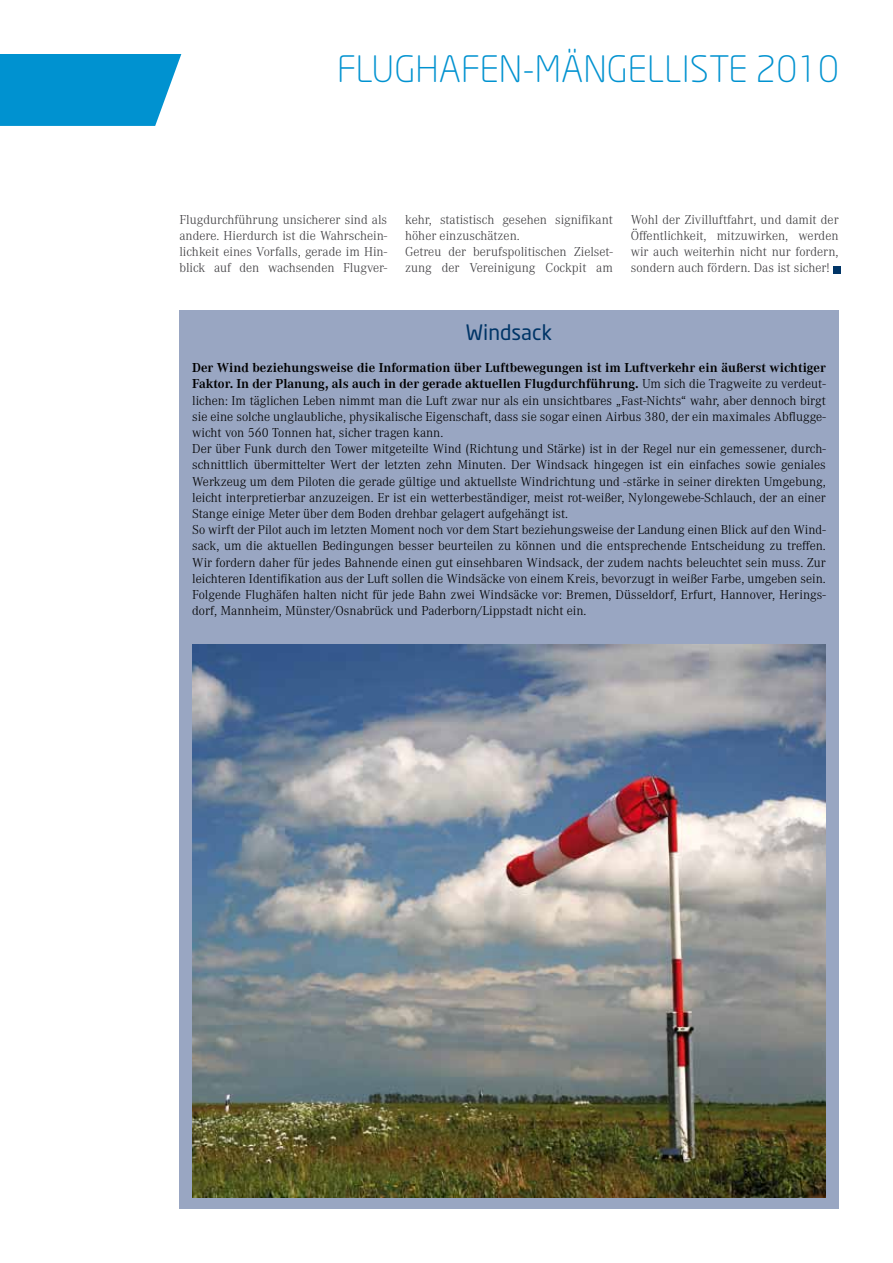
<style>
.page{position:relative;width:893px;height:1263px;background:#fff}
.page>*{position:absolute;margin:0;border:0;box-sizing:border-box;transform-origin:0 0}
.t1{font:300 36px "Neo Sans";color:#0092d0}
.t2{font:21px "Neo Sans";color:#003567}
.t3{font:300 13.5px/16.2px "Corporate A";color:#000}
.t4{font:300 13.5px/16.2px "Corporate A";color:#3e3d40;text-align:justify}
.s1{font-weight:700}
</style>
<div class="page">
<div style="left:179px;top:311px;width:659px;height:898px;background:#99a6c2"></div>
<img style="left:192px;top:644px;width:634px;height:553px">
<div style="left:833px;top:266px;width:8px;height:7px;background:#003567"></div>
<svg style="left:0;top:54px;width:181px;height:72px;background:#1299d3"></svg>
<h1 class="t1" style="left:337px;top:48px;width:503px">FLUGHAFEN-MÄNGELLISTE 2010</h1>
<p class="t4" style="left:179px;top:212px;width:209px">Flugdurchführung unsicherer sind als andere. Hierdurch ist die Wahrschein&shy;lichkeit eines Vorfalls, gerade im Hin&shy;blick auf den wachsenden Flugver-</p>
<p class="t4" style="left:405px;top:212px;width:209px;text-align:left">kehr, statistisch gesehen signifikant höher einzuschätzen.<br>Getreu der berufspolitischen Zielset&shy;zung der Vereinigung Cockpit am</p>
<p class="t4" style="left:631px;top:212px;width:209px">Wohl der Zivilluftfahrt, und damit der Öffentlichkeit, mitzuwirken, werden wir auch weiterhin nicht nur fordern, sondern auch fördern. Das ist sicher!</p>
<h2 class="t2" style="left:466px;top:319px;width:88px">Windsack</h2>
<p class="t3" style="left:192px;top:360px;width:635px"><span class="s1">Der Wind beziehungsweise die Information über Luftbewegungen ist im Luftverkehr ein äußerst wichtiger Faktor. In der Planung, als auch in der gerade aktuellen Flugdurchführung.</span> Um sich die Tragweite zu verdeut&shy;lichen: Im täglichen Leben nimmt man die Luft zwar nur als ein unsichtbares „Fast-Nichts“ wahr, aber dennoch birgt sie eine solche unglaubliche, physikalische Eigenschaft, dass sie sogar einen Airbus 380, der ein maximales Abflugge&shy;wicht von 560 Tonnen hat, sicher tragen kann.<br>Der über Funk durch den Tower mitgeteilte Wind (Richtung und Stärke) ist in der Regel nur ein gemessener, durch&shy;schnittlich übermittelter Wert der letzten zehn Minuten. Der Windsack hingegen ist ein einfaches sowie geniales Werkzeug um dem Piloten die gerade gültige und aktuellste Windrichtung und -stärke in seiner direkten Umgebung, leicht interpretierbar anzuzeigen. Er ist ein wetterbeständiger, meist rot-weißer, Nylongewebe-Schlauch, der an einer Stange einige Meter über dem Boden drehbar gelagert aufgehängt ist.<br>So wirft der Pilot auch im letzten Moment noch vor dem Start beziehungsweise der Landung einen Blick auf den Wind&shy;sack, um die aktuellen Bedingungen besser beurteilen zu können und die entsprechende Entscheidung zu treffen.<br>Wir fordern daher für jedes Bahnende einen gut einsehbaren Windsack, der zudem nachts beleuchtet sein muss. Zur leichteren Identifikation aus der Luft sollen die Windsäcke von einem Kreis, bevorzugt in weißer Farbe, umgeben sein.<br>Folgende Flughäfen halten nicht für jede Bahn zwei Windsäcke vor: Bremen, Düsseldorf, Erfurt, Hannover, Herings&shy;dorf, Mannheim, Münster/Osnabrück und Paderborn/Lippstadt nicht ein.</p>
</div>
